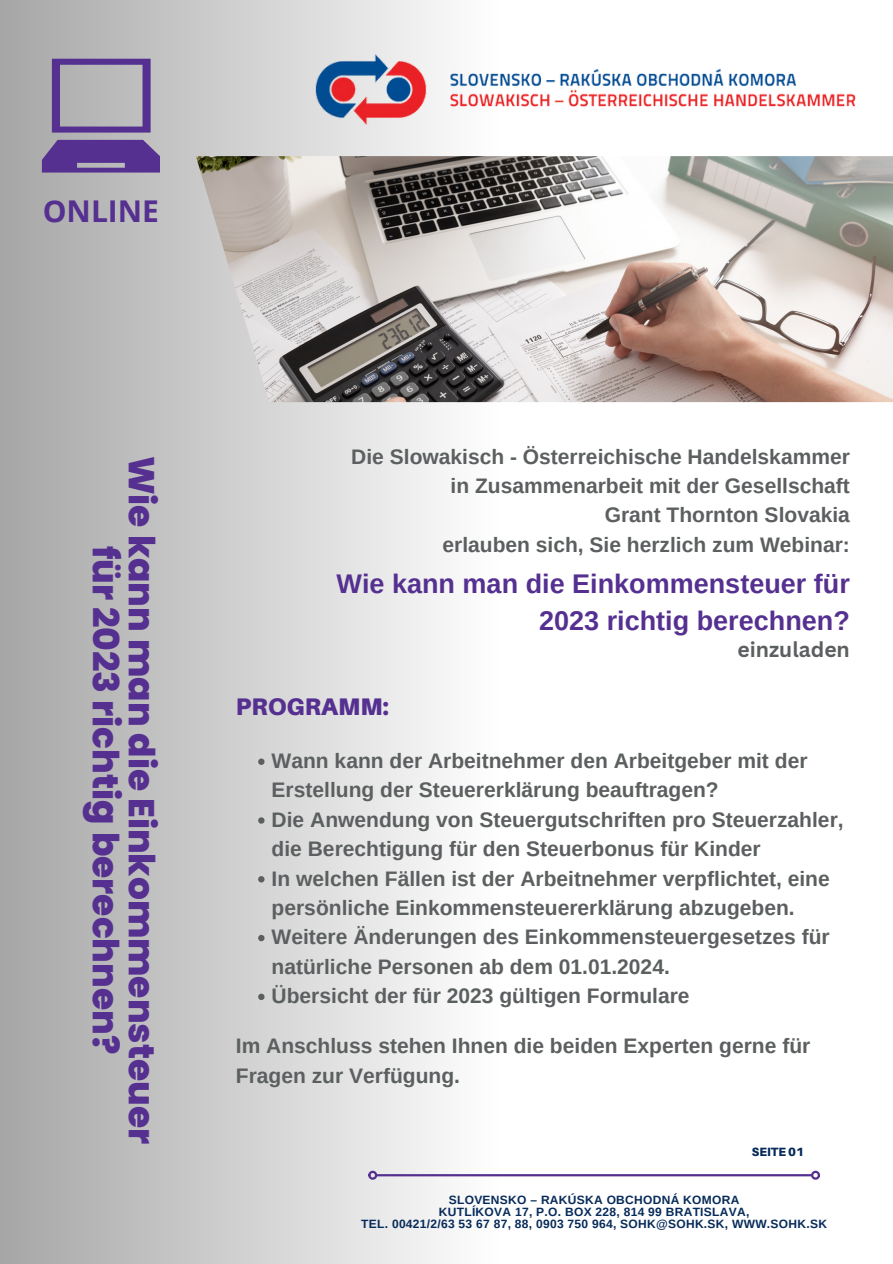
<style>
.page{position:relative;width:893px;height:1264px;background:#fff}
.page>*{position:absolute;margin:0;border:0;box-sizing:border-box;transform-origin:0 0}
.t1{font:800 36px "Poppins";color:#553090}
.t2{font:700 30px "Open Sans";color:#553090}
.t3{font:700 27px/37.5px "Arimo";color:#553090;text-align:right}
.t4{font:900 24px "Aileron";color:#553090}
.t5{font:700 21px/29.4px "Arimo";color:#5c5f60}
.t6{font:700 21px "Canva Sans";color:#5c5f60}
.t7{font:700 12px "Arimo";letter-spacing:.025em;color:#062a59}
.t8{font:900 12px "Aileron";color:#062a59}
</style>
<div class="page">
<div style="left:0;top:0;width:498px;height:1263px;background:linear-gradient(to right,#a6a6a6,#fefefe)"></div>
<hr style="left:376px;top:1174px;width:435px;height:2px;background:#553090">
<div style="left:368px;top:1170px;width:9px;height:9px;border:2px solid #553090;border-radius:50%"></div>
<div style="left:811px;top:1170px;width:9px;height:9px;border:2px solid #553090;border-radius:50%"></div>
<img style="left:196px;top:156px;width:696px;height:246px">
<img style="left:285px;top:23px;width:571px;height:133px">
<svg style="left:52px;top:59px;width:99px;height:74px;background:#9a8fac"></svg>
<svg style="left:42px;top:140px;width:118px;height:32px;background:#624295"></svg>
<svg style="left:258px;top:758px;width:6px;height:7px"></svg>
<svg style="left:258px;top:817px;width:6px;height:6px"></svg>
<svg style="left:258px;top:876px;width:6px;height:6px"></svg>
<svg style="left:258px;top:934px;width:6px;height:7px"></svg>
<svg style="left:258px;top:993px;width:6px;height:7px"></svg>
<p class="t2" style="left:43px;top:190px;width:118px">ONLINE</p>
<p class="t1" style="left:167px;top:455px;width:690px;rotate:90deg">Wie kann man die Einkommensteuer</p>
<p class="t1" style="left:131px;top:545px;width:510px;rotate:90deg">für 2023 richtig berechnen?</p>
<p class="t5" style="left:351px;top:441px;width:500px">Die Slowakisch - Österreichische Handelskammer</p>
<p class="t5" style="left:450px;top:471px;width:401px">in Zusammenarbeit mit der Gesellschaft</p>
<p class="t5" style="left:604px;top:500px;width:246px">Grant Thornton Slovakia</p>
<p class="t5" style="left:442px;top:529px;width:409px">erlauben sich, Sie herzlich zum Webinar:</p>
<p class="t3" style="left:336px;top:564px;width:515px">Wie kann man die Einkommensteuer für<br>2023 richtig berechnen?</p>
<p class="t6" style="left:737px;top:634px;width:114px">einzuladen</p>
<p class="t4" style="left:236px;top:692px;width:154px">PROGRAMM:</p>
<p class="t5" style="left:271px;top:746px;width:537px">Wann kann der Arbeitnehmer den Arbeitgeber mit der<br>Erstellung der Steuererklärung beauftragen?</p>
<p class="t5" style="left:271px;top:804px;width:573px">Die Anwendung von Steuergutschriften pro Steuerzahler, die Berechtigung für den Steuerbonus für Kinder</p>
<p class="t5" style="left:271px;top:863px;width:559px">In welchen Fällen ist der Arbeitnehmer verpflichtet, eine persönliche Einkommensteuererklärung abzugeben.</p>
<p class="t5" style="left:271px;top:922px;width:559px">Weitere Änderungen des Einkommensteuergesetzes für natürliche Personen ab dem 01.01.2024.</p>
<p class="t5" style="left:271px;top:981px;width:419px">Übersicht der für 2023 gültigen Formulare</p>
<p class="t5" style="left:236px;top:1031px;width:576px">Im Anschluss stehen Ihnen die beiden Experten gerne für<br>Fragen zur Verfügung.</p>
<p class="t8" style="left:751px;top:1144px;width:54px">SEITE 01</p>
<p class="t7" style="left:449px;top:1193px;width:292px">SLOVENSKO – RAKÚSKA OBCHODNÁ KOMORA</p>
<p class="t7" style="left:439px;top:1205px;width:312px">KUTLÍKOVA 17, P.O. BOX 228, 814 99 BRATISLAVA,</p>
<p class="t7" style="left:361px;top:1217px;width:467px">TEL. 00421/2/63 53 67 87, 88, 0903 750 964, SOHK@SOHK.SK, WWW.SOHK.SK</p>
</div>
